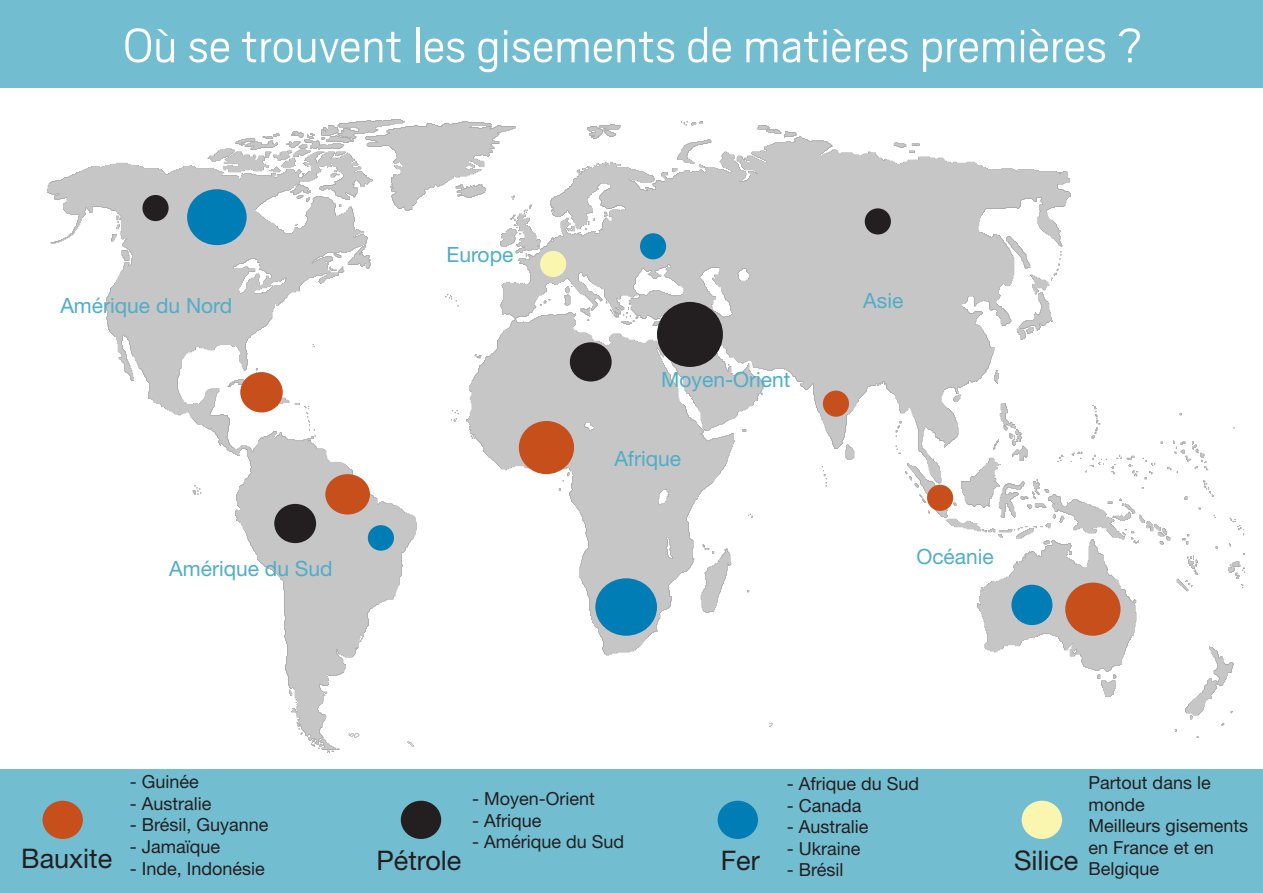
<style>
.page{position:relative;width:1263px;height:893px;background:#fff}
.page>*{position:absolute;margin:0;border:0;box-sizing:border-box;transform-origin:0 0}
.t1{font:300 54px "Scout";color:#fff}
.t2{font:27px "Helvetica Neue LT Std";color:#231f20}
.t3{font:21px "Helvetica Neue LT Std";color:#50adc6}
.t4{font:18px/21.6px "Helvetica Neue LT Std";color:#231f20}
</style>
<div class="page">
<img style="left:47px;top:119px;width:1197px;height:634px">
<div style="left:1011px;top:585px;width:41px;height:40px;background:#007db5;border-radius:50%"></div>
<div style="left:187px;top:189px;width:60px;height:56px;background:#007db5;border-radius:50%"></div>
<div style="left:640px;top:233px;width:26px;height:26px;background:#007db5;border-radius:50%"></div>
<div style="left:368px;top:525px;width:26px;height:26px;background:#007db5;border-radius:50%"></div>
<div style="left:325px;top:474px;width:45px;height:40px;background:#c74f1c;border-radius:50%"></div>
<div style="left:1065px;top:583px;width:55px;height:53px;background:#c74f1c;border-radius:50%"></div>
<div style="left:240px;top:372px;width:43px;height:40px;background:#c74f1c;border-radius:50%"></div>
<div style="left:823px;top:391px;width:26px;height:26px;background:#c74f1c;border-radius:50%"></div>
<div style="left:927px;top:485px;width:26px;height:26px;background:#c74f1c;border-radius:50%"></div>
<div style="left:657px;top:302px;width:66px;height:65px;background:#231f20;border-radius:50%"></div>
<div style="left:865px;top:208px;width:26px;height:26px;background:#231f20;border-radius:50%"></div>
<div style="left:142px;top:195px;width:27px;height:26px;background:#231f20;border-radius:50%"></div>
<div style="left:570px;top:342px;width:42px;height:39px;background:#231f20;border-radius:50%"></div>
<div style="left:540px;top:251px;width:26px;height:26px;background:#faf6b0;border-radius:50%"></div>
<div style="left:274px;top:504px;width:42px;height:39px;background:#231f20;border-radius:50%"></div>
<div style="left:519px;top:421px;width:55px;height:53px;background:#c74f1c;border-radius:50%"></div>
<div style="left:595px;top:578px;width:62px;height:58px;background:#007db5;border-radius:50%"></div>
<div style="left:0;top:0;width:1263px;height:87px;background:#73bdd1"></div>
<div style="left:0;top:770px;width:1263px;height:123px;background:#73bdd1"></div>
<div style="left:43px;top:801px;width:40px;height:38px;background:#c74f1c;border-radius:50%"></div>
<div style="left:401px;top:801px;width:40px;height:38px;background:#231f20;border-radius:50%"></div>
<div style="left:718px;top:801px;width:40px;height:38px;background:#007db5;border-radius:50%"></div>
<div style="left:1022px;top:801px;width:40px;height:38px;background:#faf6b0;border-radius:50%"></div>
<p class="t1" style="left:123px;top:10px;width:1021px">Où se trouvent les gisements de matières premières ?</p>
<p class="t3" style="left:60px;top:293px;width:173px">Amérique du Nord</p>
<p class="t3" style="left:169px;top:556px;width:165px">Amérique du Sud</p>
<p class="t3" style="left:446px;top:242px;width:68px">Europe</p>
<p class="t3" style="left:661px;top:367px;width:131px">Moyen-Orient</p>
<p class="t3" style="left:614px;top:446px;width:68px">Afrique</p>
<p class="t3" style="left:863px;top:288px;width:42px">Asie</p>
<p class="t3" style="left:916px;top:544px;width:79px">Océanie</p>
<p class="t4" style="left:130px;top:771px;width:71px">- Guinée</p>
<p class="t4" style="left:130px;top:792px;width:83px">- Australie</p>
<p class="t4" style="left:130px;top:814px;width:140px">- Brésil, Guyanne</p>
<p class="t4" style="left:130px;top:835px;width:92px">- Jamaïque</p>
<p class="t4" style="left:130px;top:857px;width:137px">- Inde, Indonésie</p>
<p class="t4" style="left:787px;top:772px;width:134px">- Afrique du Sud</p>
<p class="t4" style="left:787px;top:794px;width:76px">- Canada</p>
<p class="t4" style="left:787px;top:816px;width:83px">- Australie</p>
<p class="t4" style="left:787px;top:837px;width:75px">- Ukraine</p>
<p class="t4" style="left:787px;top:859px;width:58px">- Brésil</p>
<p class="t4" style="left:472px;top:788px;width:124px">- Moyen-Orient</p>
<p class="t4" style="left:472px;top:809px;width:71px">- Afrique</p>
<p class="t4" style="left:472px;top:831px;width:154px">- Amérique du Sud</p>
<p class="t2" style="left:21px;top:842px;width:92px">Bauxite</p>
<p class="t2" style="left:376px;top:844px;width:86px">Pétrole</p>
<p class="t2" style="left:721px;top:844px;width:40px">Fer</p>
<p class="t2" style="left:1014px;top:844px;width:66px">Silice</p>
<p class="t4" style="left:1089px;top:771px;width:124px">Partout dans le monde</p>
<p class="t4" style="left:1089px;top:815px;width:161px">Meilleurs gisements en France et en<br>Belgique</p>
</div>
